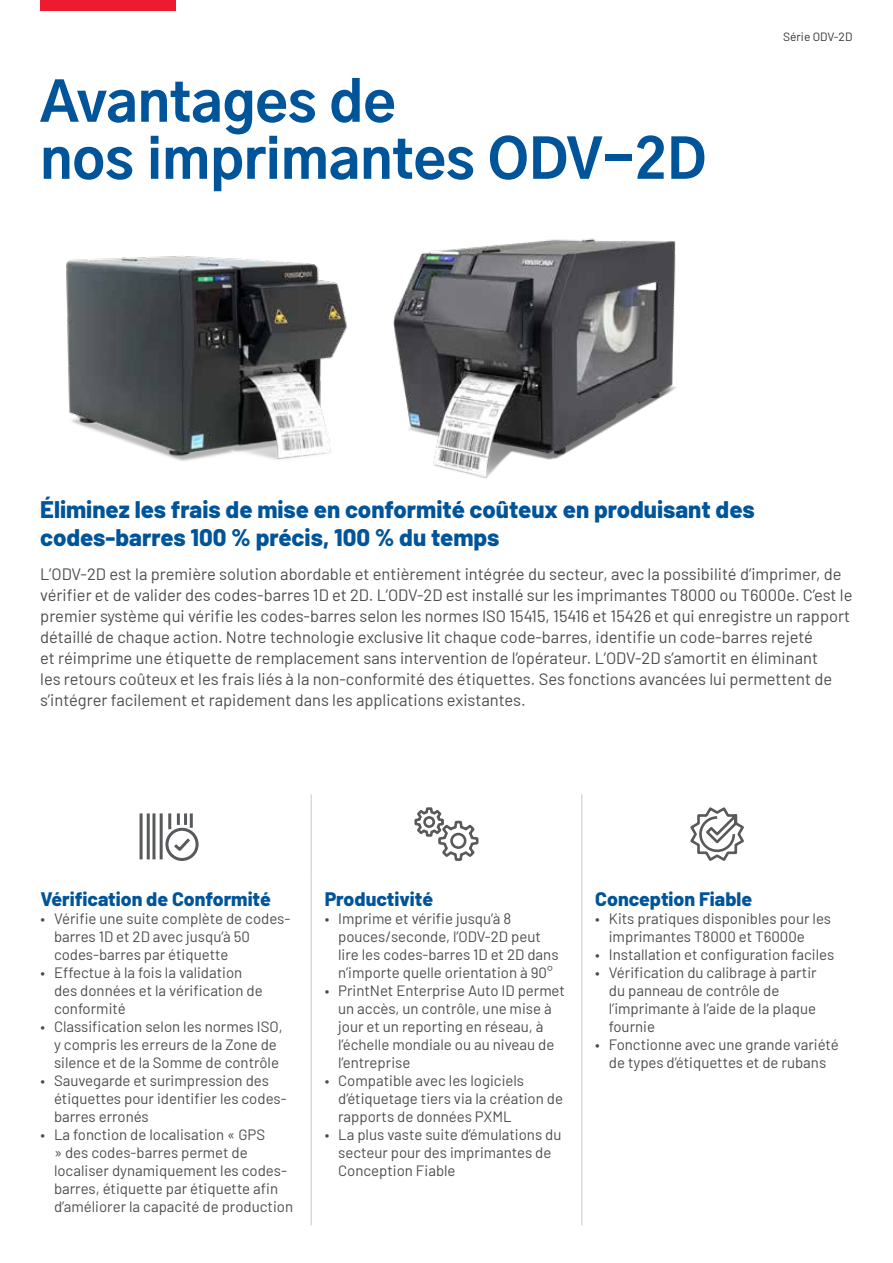
<style>
.page{position:relative;width:893px;height:1263px;background:#fff}
.page>*{position:absolute;margin:0;border:0;box-sizing:border-box;transform-origin:0 0}
.t1{font:800 54px/57px "Gothic A1";color:#005499}
.t2{font:800 24px/27px "Barlow";color:#005499}
.t3{font:800 19.5px "Barlow";color:#005499}
.t4{font:16.5px/21px "Barlow";color:#4d4d4f}
.t5{font:15px/18px "Barlow";color:#4d4d4f}
.t6{font:12px "Barlow";color:#343433}
</style>
<div class="page">
<div style="left:40px;top:0;width:135px;height:11px;background:#ed1b30"></div>
<hr style="left:311px;top:794px;width:1px;height:80px;background:#c7c8ca">
<hr style="left:311px;top:874px;width:1px;height:351px;background:#c7c8ca">
<hr style="left:581px;top:794px;width:1px;height:80px;background:#c7c8ca">
<hr style="left:581px;top:874px;width:1px;height:351px;background:#c7c8ca">
<svg style="left:139px;top:813px;width:60px;height:48px"></svg>
<svg style="left:414px;top:807px;width:65px;height:54px"></svg>
<svg style="left:690px;top:807px;width:54px;height:54px"></svg>
<img style="left:66px;top:256px;width:282px;height:205px">
<img style="left:393px;top:238px;width:283px;height:241px">
<h1 class="t1" style="left:40px;top:71px;width:668px">Avantages de<br>nos imprimantes ODV-2D</h1>
<p class="t6" style="left:783px;top:27px;width:71px">Série ODV-2D</p>
<h2 class="t2" style="left:40px;top:495px;width:716px">Éliminez les frais de mise en conformité coûteux en produisant des codes-barres 100 % précis, 100 % du temps</h2>
<p class="t4" style="left:40px;top:562px;width:814px">L’ODV-2D est la première solution abordable et entièrement intégrée du secteur, avec la possibilité d’imprimer, de vérifier et de valider des codes-barres 1D et 2D. L’ODV-2D est installé sur les imprimantes T8000 ou T6000e. C’est le premier système qui vérifie les codes-barres selon les normes ISO 15415, 15416 et 15426 et qui enregistre un rapport détaillé de chaque action. Notre technologie exclusive lit chaque code-barres, identifie un code-barres rejeté<br>et réimprime une étiquette de remplacement sans intervention de l’opérateur. L’ODV-2D s’amortit en éliminant<br>les retours coûteux et les frais liés à la non-conformité des étiquettes. Ses fonctions avancées lui permettent de s’intégrer facilement et rapidement dans les applications existantes.</p>
<h3 class="t3" style="left:41px;top:885px;width:232px">Vérification de Conformité</h3>
<p class="t5" style="left:54px;top:909px;width:238px;text-indent:-14px">• Vérifie une suite complète de codes&shy;barres 1D et 2D avec jusqu’à 50 codes-barres par étiquette</p>
<p class="t5" style="left:54px;top:963px;width:210px;text-indent:-14px">• Effectue à la fois la validation des données et la vérification de conformité</p>
<p class="t5" style="left:54px;top:1017px;width:230px;text-indent:-14px">• Classification selon les normes ISO, y compris les erreurs de la Zone de silence et de la Somme de contrôle</p>
<p class="t5" style="left:54px;top:1071px;width:234px;text-indent:-14px">• Sauvegarde et surimpression des étiquettes pour identifier les codes&shy;barres erronés</p>
<p class="t5" style="left:54px;top:1125px;width:241px;text-indent:-14px">• La fonction de localisation « GPS<br>» des codes-barres permet de localiser dynamiquement les codes&shy;barres, étiquette par étiquette afin d’améliorer la capacité de production</p>
<h3 class="t3" style="left:325px;top:885px;width:110px">Productivité</h3>
<p class="t5" style="left:338px;top:909px;width:222px;text-indent:-14px">• Imprime et vérifie jusqu’à 8 pouces/seconde, l’ODV-2D peut lire les codes-barres 1D et 2D dans n’importe quelle orientation à 90°</p>
<p class="t5" style="left:338px;top:981px;width:228px;text-indent:-14px">• PrintNet Enterprise Auto ID permet un accès, un contrôle, une mise à jour et un reporting en réseau, à l’échelle mondiale ou au niveau de l’entreprise</p>
<p class="t5" style="left:338px;top:1071px;width:226px;text-indent:-14px">• Compatible avec les logiciels d’étiquetage tiers via la création de rapports de données PXML</p>
<p class="t5" style="left:338px;top:1125px;width:225px;text-indent:-14px">• La plus vaste suite d’émulations du secteur pour des imprimantes de<br>Conception Fiable</p>
<h3 class="t3" style="left:595px;top:885px;width:158px">Conception Fiable</h3>
<p class="t5" style="left:609px;top:909px;width:224px;text-indent:-14px">• Kits pratiques disponibles pour les imprimantes T8000 et T6000e</p>
<p class="t5" style="left:595px;top:945px;width:240px">• Installation et configuration faciles</p>
<p class="t5" style="left:609px;top:963px;width:209px;text-indent:-14px">• Vérification du calibrage à partir du panneau de contrôle de l’imprimante à l’aide de la plaque fournie</p>
<p class="t5" style="left:595px;top:1035px;width:245px;text-align:center">• Fonctionne avec une grande variété de types d’étiquettes et de rubans</p>
</div>
